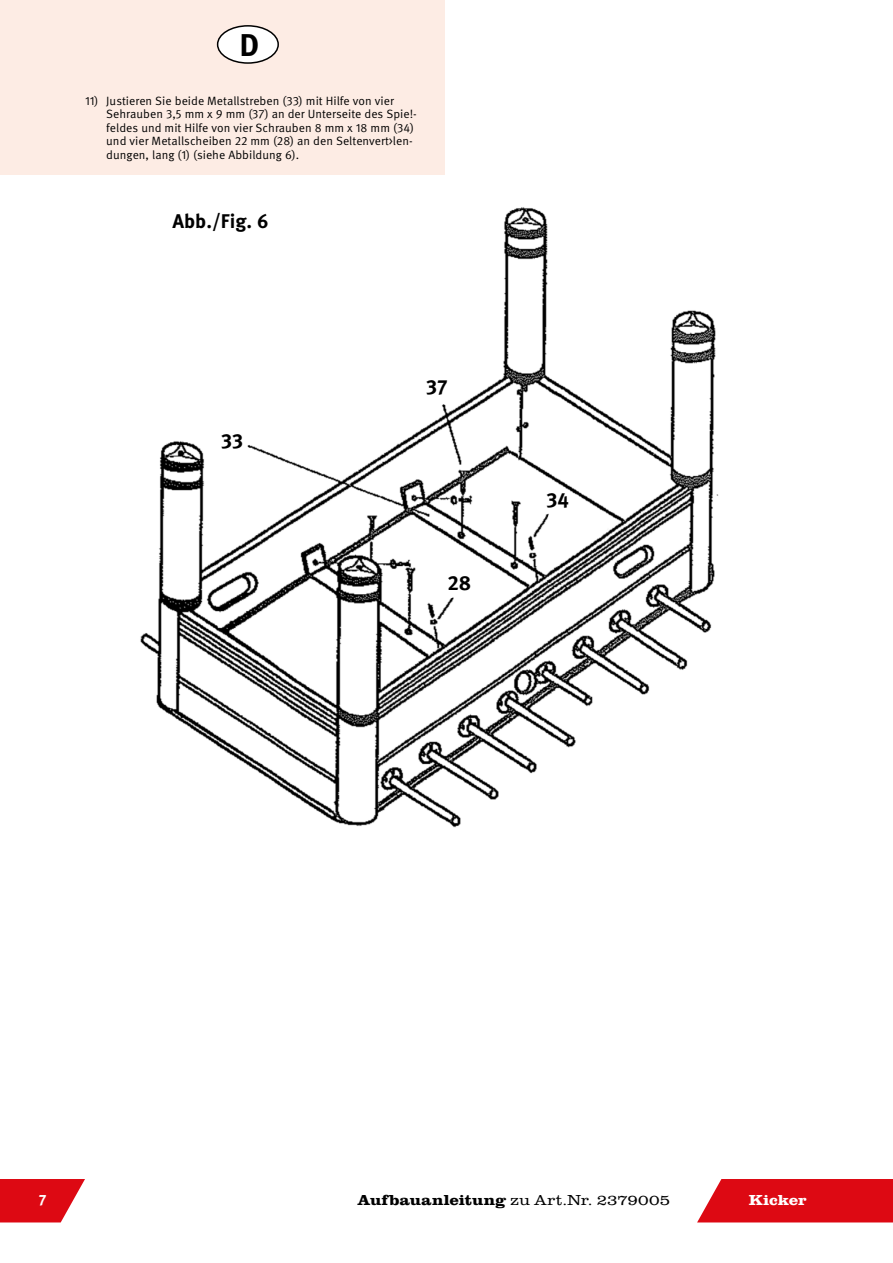
<style>
.page{position:relative;width:893px;height:1263px;background:#fff}
.page>*{position:absolute;margin:0;border:0;box-sizing:border-box;transform-origin:0 0}
.t1{font:700 31.5px "Meta Pro";color:#000}
.t2{font:700 20.55px "Meta Pro";color:#000}
.t3{font:700 19.8px "Meta Pro";color:#000}
.t4{font:300 15px "Clarendon URW";letter-spacing:.005em;color:#000;scale:1.15 1}
.t5{font:700 15px "Clarendon URW";letter-spacing:-.005em;color:#fff;scale:1.15 1}
.t6{font:700 15px "Meta Pro";color:#fff}
.t7{font:12px/13.5px "Meta Pro Norm";color:#000}
.s1{font-weight:700}
</style>
<div class="page">
<div style="left:697px;top:1179px;width:196px;height:43px;background:#dd0913"></div>
<svg style="left:0;top:1179px;width:85px;height:43px"></svg>
<img style="left:140px;top:207px;width:579px;height:621px">
<div style="left:0;top:0;width:445px;height:174px;background:#fdece4"></div>
<div style="left:218px;top:26px;width:60px;height:37px;background:#fff;border-radius:50%"></div>
<div style="left:217px;top:25px;width:62px;height:39px;border:2px solid #000;border-radius:50%"></div>
<h1 class="t1" style="left:239px;top:20px;width:21px">D</h1>
<p class="t7" style="left:106px;top:93px;width:312px;text-indent:-21px">11) Justieren Sie beide Metallstreben (33) mit Hilfe von vier Sehrauben 3,5 mm x 9 mm (37) an der Unterseite des Spie!- feldes und mit Hilfe von vier Schrauben 8 mm x 18 mm (34) und vier Metallscheiben 22 mm (28) an den Seltenvert&gt;len&shy;dungen, lang (1) (siehe Abbildung 6).</p>
<h3 class="t3" style="left:172px;top:206px;width:98px">Abb./Fig. 6</h3>
<h2 class="t2" style="left:221px;top:425px;width:24px">33</h2>
<h2 class="t2" style="left:426px;top:371px;width:23px">37</h2>
<h2 class="t2" style="left:447px;top:566px;width:26px">28</h2>
<h2 class="t2" style="left:546px;top:484px;width:24px">34</h2>
<p class="t6" style="left:39px;top:1188px;width:9px">7</p>
<p class="t4" style="left:358px;top:1190px;width:273px"><span class="s1">Aufbauanleitung</span> zu Art.Nr. 2379005</p>
<p class="t5" style="left:749px;top:1189px;width:52px">Kicker</p>
</div>
